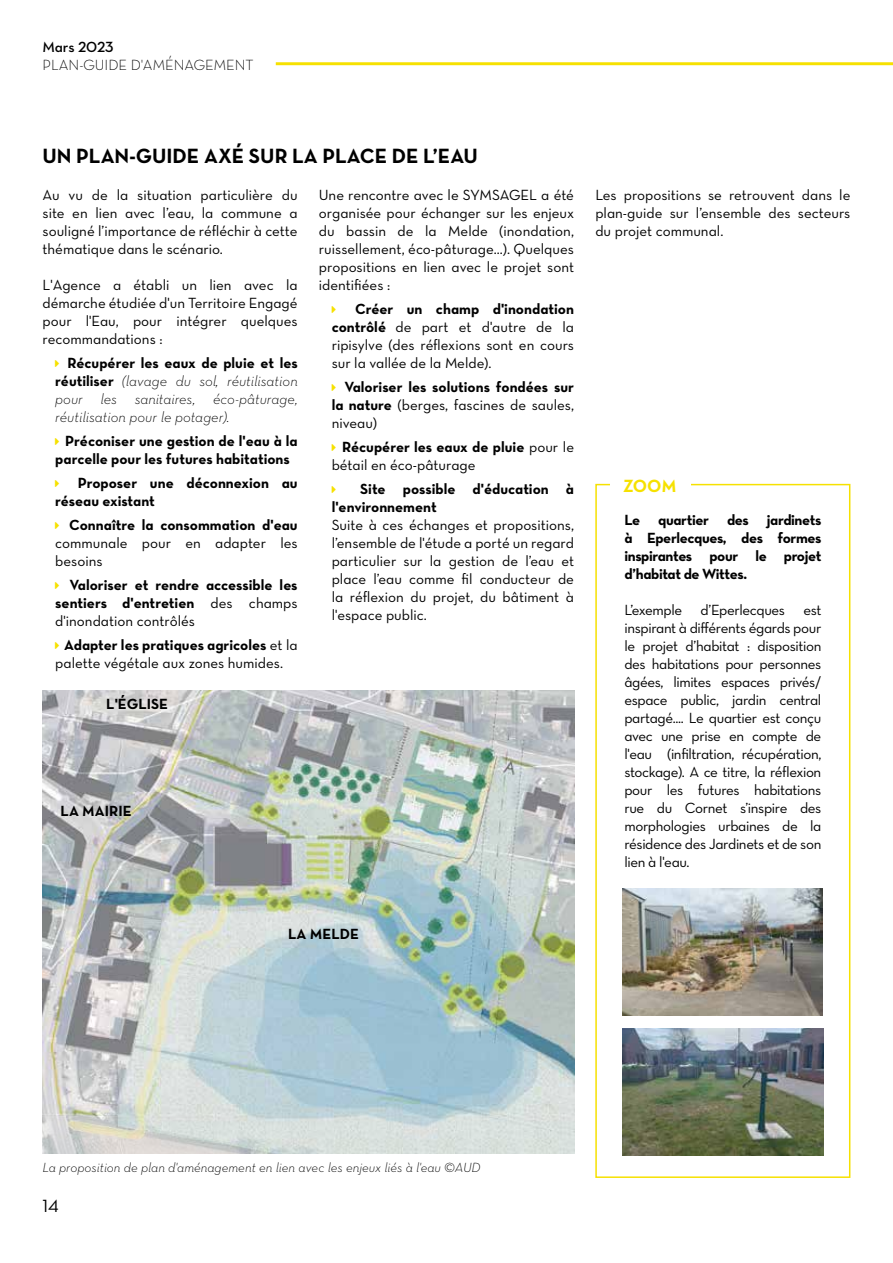
<style>
.page{position:relative;width:893px;height:1263px;background:#fff}
.page>*{position:absolute;margin:0;border:0;box-sizing:border-box;transform-origin:0 0}
.t1{font:21px "Neutra Text Bold Alt";color:#000}
.t2{font:18px "Neutra Text Bold Alt";color:#f6e100}
.t3{font:18px "Neutra Text Book Alt";color:#000}
.t4{font:15px/18px "Neutra Text Book Alt";color:#000;text-align:justify}
.t5{font:15px/18px "Neutra Text Bold Alt";color:#000}
.t6{font:15px/18px "Neutra Text Light Italic Alt";color:#000;text-align:justify}
.t7{font:15px "Neutra Text Light Alt";color:#000}
.t8{font:15px "Neutra Text Demi Alt";letter-spacing:-.005em;color:#000}
.t9{font:13.5px "Neutra Text Light Italic Alt";color:#000}
.s1{color:#f6e100}
.s2{font-family:"Neutra Text Bold Alt"}
.s3{font-family:"Neutra Text Book Alt"}
</style>
<div class="page">
<hr style="left:276px;top:62px;width:617px;height:3px;background:#f6e100">
<img style="left:43px;top:690px;width:531px;height:463px">
<div style="left:595px;top:484px;width:255px;height:694px;border:2px solid #f6e100"></div>
<div style="left:610px;top:469px;width:81px;height:34px;background:#fff"></div>
<img style="left:622px;top:1028px;width:201px;height:127px">
<img style="left:622px;top:888px;width:200px;height:128px">
<p class="t8" style="left:43px;top:38px;width:73px">Mars 2023</p>
<p class="t7" style="left:43px;top:55px;width:213px">PLAN-GUIDE D'AMÉNAGEMENT</p>
<h1 class="t1" style="left:43px;top:143px;width:437px">UN PLAN-GUIDE AXÉ SUR LA PLACE DE L’EAU</h1>
<p class="t4" style="left:43px;top:186px;width:257px">Au vu de la situation particulière du site en lien avec l’eau, la commune a souligné l’importance de réfléchir à cette thématique dans le scénario.</p>
<p class="t4" style="left:43px;top:276px;width:257px">L'Agence a établi un lien avec la démarche étudiée d'un Territoire Engagé pour l'Eau, pour intégrer quelques recommandations :</p>
<p class="t5" style="left:55px;top:354px;width:244px"><span class="s1">★</span> Récupérer les eaux de pluie et les</p>
<p class="t6" style="left:55px;top:372px;width:244px"><span class="s2">réutiliser</span> (lavage du sol, réutilisation pour les sanitaires, éco-pâturage, réutilisation pour le potager).</p>
<p class="t5" style="left:55px;top:432px;width:244px"><span class="s1">★</span> Préconiser une gestion de l'eau à la parcelle pour les futures habitations</p>
<p class="t5" style="left:55px;top:474px;width:244px"><span class="s1">★</span> Proposer une déconnexion au réseau existant</p>
<p class="t5" style="left:55px;top:516px;width:244px"><span class="s1">★</span> Connaître la consommation d'eau</p>
<p class="t4" style="left:55px;top:534px;width:244px">communale pour en adapter les besoins</p>
<p class="t5" style="left:55px;top:576px;width:244px"><span class="s1">★</span> Valoriser et rendre accessible les sentiers d'entretien <span class="s3">des champs</span></p>
<p class="t4" style="left:55px;top:612px;width:141px">d'inondation contrôlés</p>
<p class="t5" style="left:55px;top:636px;width:244px"><span class="s1">★</span> Adapter les pratiques agricoles <span class="s3">et la</span></p>
<p class="t4" style="left:55px;top:654px;width:229px">palette végétale aux zones humides.</p>
<p class="t5" style="left:106px;top:695px;width:63px">L'ÉGLISE</p>
<p class="t4" style="left:319px;top:186px;width:257px">Une rencontre avec le SYMSAGEL a été organisée pour échanger sur les enjeux du bassin de la Melde (inondation, ruissellement, éco-pâturage...). Quelques propositions en lien avec le projet sont identifiées :</p>
<p class="t5" style="left:332px;top:300px;width:244px"><span class="s1">★</span> Créer un champ d'inondation</p>
<p class="t4" style="left:332px;top:318px;width:244px"><span class="s2">contrôlé</span> de part et d'autre de la ripisylve (des réflexions sont en cours sur la vallée de la Melde).</p>
<p class="t5" style="left:332px;top:378px;width:244px"><span class="s1">★</span> Valoriser les solutions fondées sur</p>
<p class="t4" style="left:332px;top:396px;width:244px"><span class="s2">la nature</span> (berges, fascines de saules, niveau)</p>
<p class="t5" style="left:332px;top:438px;width:244px"><span class="s1">★</span> Récupérer les eaux de pluie <span class="s3">pour le</span></p>
<p class="t4" style="left:332px;top:456px;width:145px">bétail en éco-pâturage</p>
<p class="t5" style="left:332px;top:480px;width:244px"><span class="s1">★</span> Site possible d'éducation à l'environnement</p>
<p class="t4" style="left:332px;top:516px;width:244px">Suite à ces échanges et propositions, l’ensemble de l'étude a porté un regard particulier sur la gestion de l’eau et place l’eau comme fil conducteur de la réflexion du projet, du bâtiment à l'espace public.</p>
<p class="t5" style="left:61px;top:802px;width:73px">LA MAIRIE</p>
<p class="t4" style="left:595px;top:186px;width:257px">Les propositions se retrouvent dans le plan-guide sur l’ensemble des secteurs du projet communal.</p>
<p class="t2" style="left:623px;top:475px;width:55px">ZOOM</p>
<p class="t5" style="left:624px;top:511px;width:199px;text-align:justify">Le quartier des jardinets à Eperlecques, des formes inspirantes pour le projet d’habitat de Wittes.</p>
<p class="t4" style="left:624px;top:601px;width:199px">L’exemple d’Eperlecques est inspirant à différents égards pour le projet d’habitat : disposition des habitations pour personnes âgées, limites espaces privés/ espace public, jardin central partagé.... Le quartier est conçu avec une prise en compte de l'eau (infiltration, récupération, stockage). A ce titre, la réflexion pour les futures habitations rue du Cornet s’inspire des morphologies urbaines de la résidence des Jardinets et de son lien à l'eau.</p>
<p class="t5" style="left:288px;top:924px;width:72px">LA MELDE</p>
<p class="t9" style="left:43px;top:1159px;width:439px">La proposition de plan d'aménagement en lien avec les enjeux liés à l'eau ©AUD</p>
<p class="t3" style="left:43px;top:1195px;width:18px">14</p>
</div>
